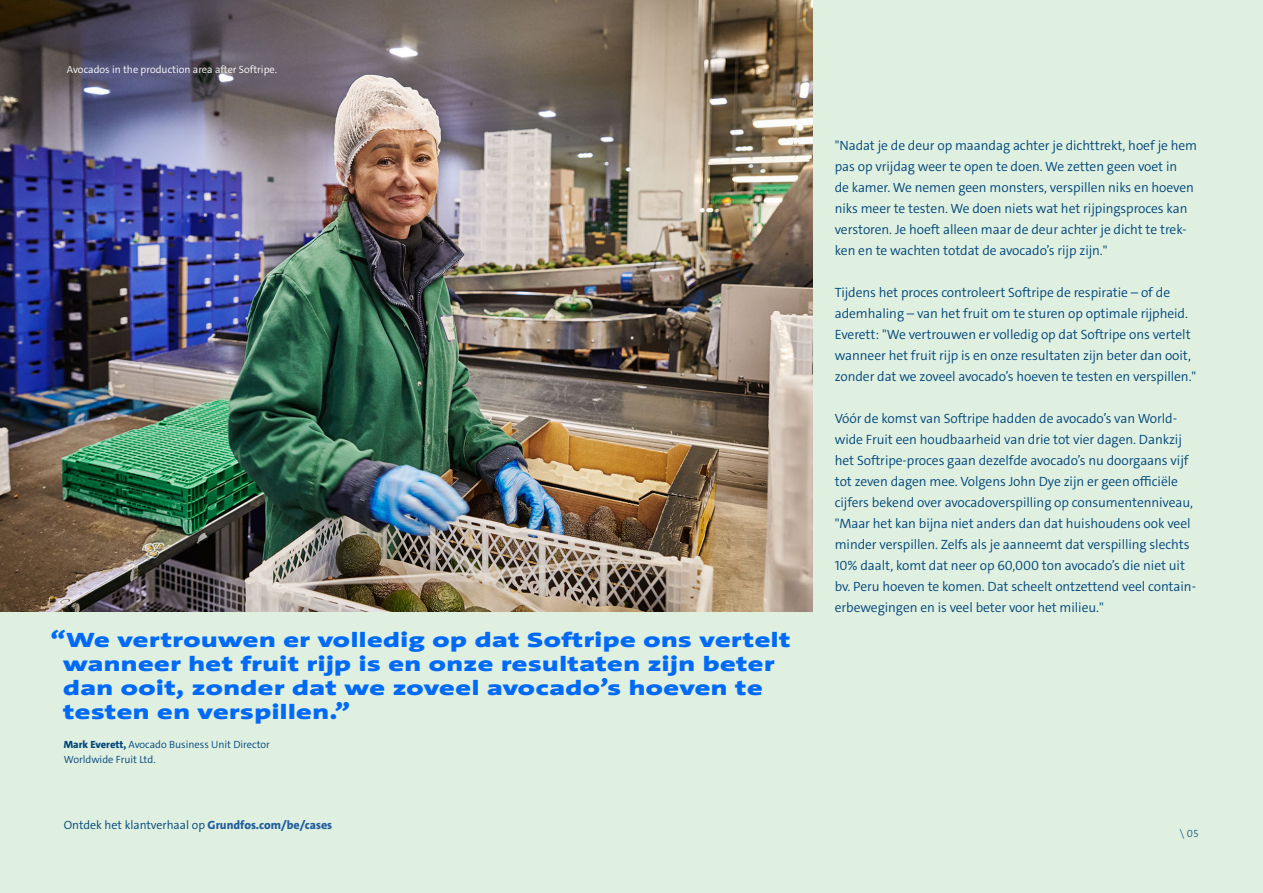
<style>
.page{position:relative;width:1263px;height:893px;background:#dff0e1}
.page>*{position:absolute;margin:0;border:0;box-sizing:border-box;transform-origin:0 0}
.t1{font:900 21px/24px "Grundfos The Sans Extd";letter-spacing:.025em;color:#006af7}
.t2{font:300 13.5px/21px "Grundfos The Sans";letter-spacing:-.005em;color:#004579}
.t3{font:300 12px "Grundfos The Sans";color:#004577}
.t4{font:300 10.5px/15px "Grundfos The Sans";color:#004579}
.t5{font:300 10.5px "Grundfos The Sans";color:#fff}
.t6{font:300 10.5px "Grundfos The Sans";color:#004577}
.s1{font-weight:800}
.s2{font-weight:800;color:#215e9e}
</style>
<div class="page">
<img style="left:0;top:0;width:813px;height:612px">
<p class="t5" style="left:67px;top:63px;width:212px">Avocados in the production area after Softripe.</p>
<h1 class="t1" style="left:63px;top:628px;width:729px;text-indent:-13px">“We vertrouwen er volledig op dat Softripe ons vertelt wanneer het fruit rijp is en onze resultaten zijn beter dan ooit, zonder dat we zoveel avocado’s hoeven te testen en verspillen.”</h1>
<p class="t4" style="left:64px;top:737px;width:208px"><span class="s1">Mark Everett,</span> Avocado Business Unit Director<br>Worldwide Fruit Ltd.</p>
<p class="t3" style="left:64px;top:817px;width:270px">Ontdek het klantverhaal op <span class="s2">Grundfos.com/be/cases</span></p>
<p class="t2" style="left:835px;top:135px;width:364px">"Nadat je de deur op maandag achter je dichttrekt, hoef je hem pas op vrijdag weer te open te doen. We zetten geen voet in<br>de kamer. We nemen geen monsters, verspillen niks en hoeven niks meer te testen. We doen niets wat het rijpingsproces kan verstoren. Je hoeft alleen maar de deur achter je dicht te trek&shy;ken en te wachten totdat de avocado’s rijp zijn."</p>
<p class="t2" style="left:835px;top:282px;width:363px">Tijdens het proces controleert Softripe de respiratie – of de ademhaling – van het fruit om te sturen op optimale rijpheid.<br>Everett: "We vertrouwen er volledig op dat Softripe ons vertelt wanneer het fruit rijp is en onze resultaten zijn beter dan ooit, zonder dat we zoveel avocado’s hoeven te testen en verspillen."</p>
<p class="t2" style="left:835px;top:408px;width:363px">Vóór de komst van Softripe hadden de avocado’s van World&shy;wide Fruit een houdbaarheid van drie tot vier dagen. Dankzij het Softripe-proces gaan dezelfde avocado’s nu doorgaans vijf tot zeven dagen mee. Volgens John Dye zijn er geen officiële cijfers bekend over avocadoverspilling op consumentenniveau, "Maar het kan bijna niet anders dan dat huishoudens ook veel minder verspillen. Zelfs als je aanneemt dat verspilling slechts 10% daalt, komt dat neer op 60,000 ton avocado’s die niet uit bv. Peru hoeven te komen. Dat scheelt ontzettend veel contain&shy;erbewegingen en is veel beter voor het milieu."</p>
<p class="t6" style="left:1180px;top:827px;width:20px">\ 05</p>
</div>
